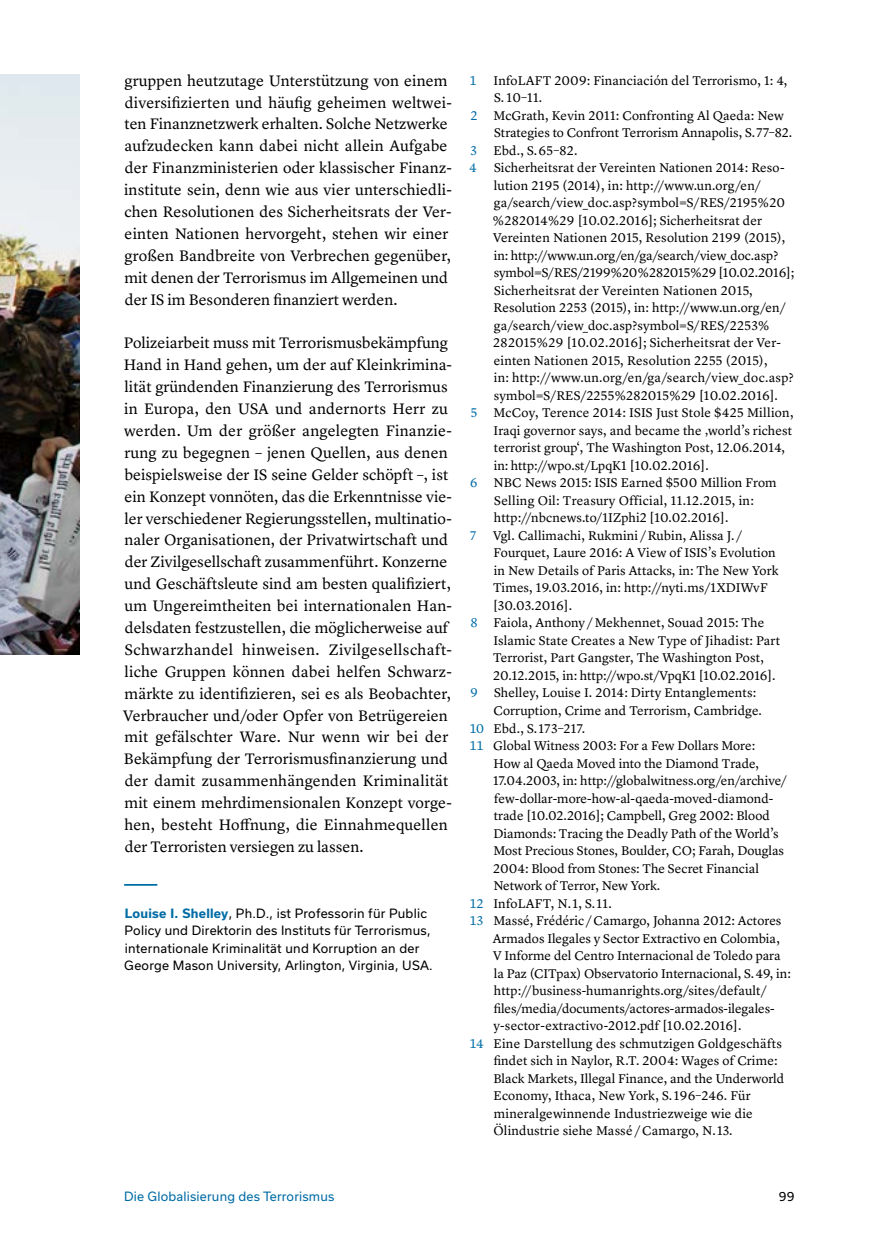
<style>
.page{position:relative;width:869px;height:1246px;background:#fff}
.page>*{position:absolute;margin:0;border:0;box-sizing:border-box;transform-origin:0 0}
.t1{font:15.75px/21.9px "Lyon Text";letter-spacing:.005em;color:#000}
.t2{font:13.12px "Lyon Text";letter-spacing:.005em;color:#000}
.t3{font:13.12px "Lyon Text";color:#006ca6}
.t4{font:12.25px/17.5px "Usual";letter-spacing:.02em;color:#000}
.t5{font:12.25px "Usual";letter-spacing:.015em;color:#006ca6}
.s1{font-weight:700;color:#006ca6}
.s2{color:#006ca6}
</style>
<div class="page">
<hr style="left:124px;top:883px;width:33px;height:2px;background:#006ca6">
<img style="left:0;top:75px;width:79px;height:579px">
<p class="t1" style="left:124px;top:68px;width:329px">gruppen heutzutage Unterstützung von einem diversifizierten und häufig geheimen weltwei&shy;ten Finanznetzwerk erhalten. Solche Netzwerke aufzudecken kann dabei nicht allein Aufgabe der Finanzministerien oder klassischer Finanz&shy;institute sein, denn wie aus vier unterschiedli&shy;chen Resolutionen des Sicherheitsrats der Ver&shy;einten Nationen hervorgeht, stehen wir einer großen Bandbreite von Verbrechen gegenüber, mit denen der Terrorismus im Allgemeinen und der IS im Besonderen finanziert werden.</p>
<p class="t1" style="left:123px;top:331px;width:330px">Polizeiarbeit muss mit Terrorismusbekämpfung Hand in Hand gehen, um der auf Kleinkrimina&shy;lität gründenden Finanzierung des Terrorismus in Europa, den USA und andernorts Herr zu werden. Um der größer angelegten Finanzie&shy;rung zu begegnen – jenen Quellen, aus denen beispielsweise der IS seine Gelder schöpft –, ist ein Konzept vonnöten, das die Erkenntnisse vie&shy;ler verschiedener Regierungsstellen, multinatio&shy;naler Organisationen, der Privatwirtschaft und der Zivilgesellschaft zusammenführt. Konzerne und Geschäftsleute sind am besten qualifiziert, um Ungereimtheiten bei internationalen Han&shy;delsdaten festzustellen, die möglicherweise auf Schwarzhandel hinweisen. Zivilgesellschaft&shy;liche Gruppen können dabei helfen Schwarz&shy;märkte zu identifizieren, sei es als Beobachter, Verbraucher und/oder Opfer von Betrügereien mit gefälschter Ware. Nur wenn wir bei der Bekämpfung der Terrorismusfinanzierung und der damit zusammenhängenden Kriminalität mit einem mehrdimensionalen Konzept vorge&shy;hen, besteht Hoffnung, die Einnahmequellen der Terroristen versiegen zu lassen.</p>
<p class="t4" style="left:124px;top:904px;width:310px"><span class="s1">Louise I. Shelley</span>, Ph.D., ist Professorin für Public Policy und Direktorin des Instituts für Terrorismus, internationale Kriminalität und Korruption an der George Mason University, Arlington, Virginia, USA.</p>
<p class="t3" style="left:469px;top:70px;width:9px">1</p>
<p class="t2" style="left:493px;top:70px;width:295px">InfoLAFT 2009: Financiación del Terrorismo, 1: 4,</p>
<p class="t2" style="left:494px;top:88px;width:50px">S. 10–11.</p>
<p class="t2" style="left:470px;top:105px;width:315px"><span class="s2">2</span> McGrath, Kevin 2011: Confronting Al Qaeda: New</p>
<p class="t2" style="left:494px;top:123px;width:299px">Strategies to Confront Terrorism Annapolis, S. 77–82.</p>
<p class="t2" style="left:469px;top:140px;width:109px"><span class="s2">3</span> Ebd., S. 65–82.</p>
<p class="t3" style="left:469px;top:158px;width:9px">4</p>
<p class="t2" style="left:494px;top:158px;width:291px">Sicherheitsrat der Vereinten Nationen 2014: Reso-</p>
<p class="t2" style="left:493px;top:175px;width:269px">lution 2195 (2014), in: http://www.un.org/en/</p>
<p class="t2" style="left:493px;top:193px;width:292px">ga/search/view_doc.asp?symbol=S/RES/2195%20</p>
<p class="t2" style="left:492px;top:210px;width:271px">%282014%29 [10.02.2016]; Sicherheitsrat der</p>
<p class="t2" style="left:493px;top:228px;width:293px">Vereinten Nationen 2015, Resolution 2199 (2015),</p>
<p class="t2" style="left:493px;top:245px;width:286px">in: http://www.un.org/en/ga/search/view_doc.asp?</p>
<p class="t2" style="left:493px;top:263px;width:302px">symbol=S/RES/2199%20%282015%29 [10.02.2016];</p>
<p class="t2" style="left:494px;top:280px;width:260px">Sicherheitsrat der Vereinten Nationen 2015,</p>
<p class="t2" style="left:493px;top:298px;width:294px">Resolution 2253 (2015), in: http://www.un.org/en/</p>
<p class="t2" style="left:493px;top:315px;width:277px">ga/search/view_doc.asp?symbol=S/RES/2253%</p>
<p class="t2" style="left:493px;top:333px;width:288px">282015%29 [10.02.2016]; Sicherheitsrat der Ver-</p>
<p class="t2" style="left:493px;top:350px;width:275px">einten Nationen 2015, Resolution 2255 (2015),</p>
<p class="t2" style="left:493px;top:368px;width:301px">in: http://www.un.org/en/ga/search/view_doc.asp?</p>
<p class="t2" style="left:493px;top:385px;width:285px">symbol=S/RES/2255%282015%29 [10.02.2016].</p>
<p class="t2" style="left:470px;top:403px;width:325px"><span class="s2">5</span> McCoy, Terence 2014: ISIS Just Stole $425 Million,</p>
<p class="t2" style="left:493px;top:420px;width:300px">Iraqi governor says, and became the ‚world’s richest</p>
<p class="t2" style="left:493px;top:438px;width:292px">terrorist group‘, The Washington Post, 12.06.2014,</p>
<p class="t2" style="left:493px;top:455px;width:216px">in: http://wpo.st/LpqK1 [10.02.2016].</p>
<p class="t2" style="left:469px;top:473px;width:308px"><span class="s2">6</span> NBC News 2015: ISIS Earned $500 Million From</p>
<p class="t2" style="left:494px;top:490px;width:261px">Selling Oil: Treasury Official, 11.12.2015, in:</p>
<p class="t2" style="left:493px;top:508px;width:236px">http://nbcnews.to/1IZphi2 [10.02.2016].</p>
<p class="t2" style="left:469px;top:525px;width:275px"><span class="s2">7</span> Vgl. Callimachi, Rukmini/Rubin, Alissa J./</p>
<p class="t2" style="left:493px;top:543px;width:283px">Fourquet, Laure 2016: A View of ISIS’s Evolution</p>
<p class="t2" style="left:493px;top:560px;width:286px">in New Details of Paris Attacks, in: The New York</p>
<p class="t2" style="left:493px;top:578px;width:276px">Times, 19.03.2016, in: http://nyti.ms/1XDIWvF</p>
<p class="t2" style="left:493px;top:595px;width:80px">[30.03.2016].</p>
<p class="t2" style="left:470px;top:613px;width:296px"><span class="s2">8</span> Faiola, Anthony / Mekhennet, Souad 2015: The</p>
<p class="t2" style="left:493px;top:630px;width:288px">Islamic State Creates a New Type of Jihadist: Part</p>
<p class="t2" style="left:493px;top:648px;width:272px">Terrorist, Part Gangster, The Washington Post,</p>
<p class="t2" style="left:493px;top:665px;width:283px">20.12.2015, in: http://wpo.st/VpqK1 [10.02.2016].</p>
<p class="t2" style="left:470px;top:683px;width:287px"><span class="s2">9</span> Shelley, Louise I. 2014: Dirty Entanglements:</p>
<p class="t2" style="left:493px;top:700px;width:270px">Corruption, Crime and Terrorism, Cambridge.</p>
<p class="t2" style="left:469px;top:718px;width:117px"><span class="s2">10</span> Ebd., S. 173–217.</p>
<p class="t2" style="left:469px;top:735px;width:287px"><span class="s2">11</span> Global Witness 2003: For a Few Dollars More:</p>
<p class="t2" style="left:493px;top:753px;width:267px">How al Qaeda Moved into the Diamond Trade,</p>
<p class="t2" style="left:493px;top:770px;width:295px">17.04.2003, in: http://globalwitness.org/en/archive/</p>
<p class="t2" style="left:494px;top:788px;width:281px">few-dollar-more-how-al-qaeda-moved-diamond-</p>
<p class="t2" style="left:493px;top:805px;width:277px">trade [10.02.2016]; Campbell, Greg 2002: Blood</p>
<p class="t2" style="left:493px;top:823px;width:286px">Diamonds: Tracing the Deadly Path of the World’s</p>
<p class="t2" style="left:493px;top:840px;width:292px">Most Precious Stones, Boulder, CO; Farah, Douglas</p>
<p class="t2" style="left:493px;top:858px;width:267px">2004: Blood from Stones: The Secret Financial</p>
<p class="t2" style="left:493px;top:875px;width:168px">Network of Terror, New York.</p>
<p class="t2" style="left:469px;top:893px;width:144px"><span class="s2">12</span> InfoLAFT, N. 1, S. 11.</p>
<p class="t2" style="left:469px;top:910px;width:313px"><span class="s2">13</span> Massé, Frédéric / Camargo, Johanna 2012: Actores</p>
<p class="t2" style="left:492px;top:928px;width:288px">Armados Ilegales y Sector Extractivo en Colombia,</p>
<p class="t2" style="left:493px;top:945px;width:289px">V Informe del Centro Internacional de Toledo para</p>
<p class="t2" style="left:493px;top:963px;width:298px">la Paz (CITpax) Observatorio Internacional, S. 49, in:</p>
<p class="t2" style="left:493px;top:980px;width:274px">http://business-humanrights.org/sites/default/</p>
<p class="t2" style="left:493px;top:998px;width:282px">files/media/documents/actores-armados-ilegales-</p>
<p class="t2" style="left:493px;top:1015px;width:249px">y-sector-extractivo-2012.pdf [10.02.2016].</p>
<p class="t2" style="left:469px;top:1032px;width:314px"><span class="s2">14</span> Eine Darstellung des schmutzigen Goldgeschäfts</p>
<p class="t2" style="left:493px;top:1050px;width:285px">findet sich in Naylor, R.T. 2004: Wages of Crime:</p>
<p class="t2" style="left:493px;top:1067px;width:292px">Black Markets, Illegal Finance, and the Underworld</p>
<p class="t2" style="left:493px;top:1085px;width:258px">Economy, Ithaca, New York, S. 196–246. Für</p>
<p class="t2" style="left:493px;top:1102px;width:260px">mineralgewinnende Industriezweige wie die</p>
<p class="t2" style="left:493px;top:1120px;width:240px">Ölindustrie siehe Massé / Camargo, N. 13.</p>
<p class="t5" style="left:124px;top:1188px;width:212px">Die Globalisierung des Terrorismus</p>
<p class="t4" style="left:778px;top:1186px;width:17px">99</p>
</div>
